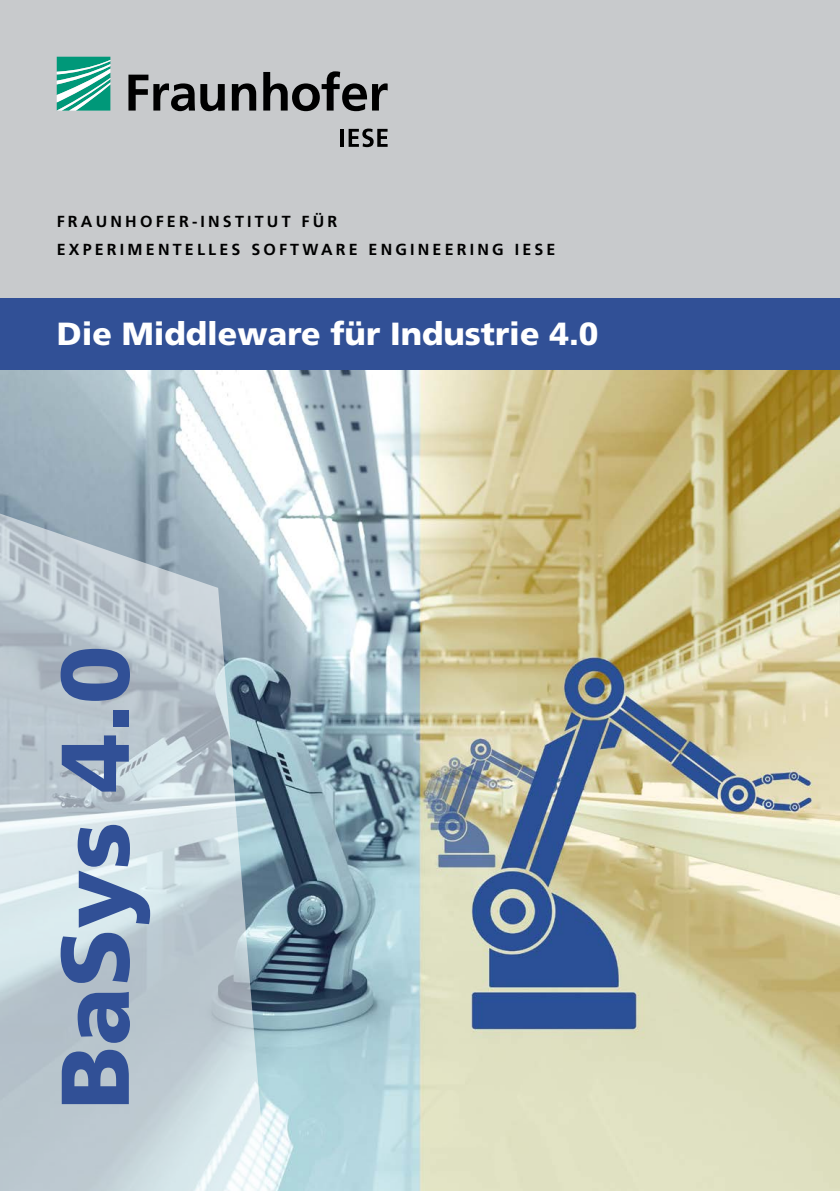
<style>
.page{position:relative;width:840px;height:1191px;background:#fff}
.page>*{position:absolute;margin:0;border:0;box-sizing:border-box;transform-origin:0 0}
.t1{font:900 96px "Frutiger LT Com";color:#315096}
.t2{font:900 32px "Frutiger LT Com";color:#fff}
.t3{font:700 16px/28px "Frutiger LT Com";letter-spacing:.2em;color:#000}
</style>
<div class="page">
<img style="left:0;top:369px;width:839px;height:822px">
<svg style="left:0;top:505px;width:270px;height:686px;background:#bac9d0"></svg>
<div style="left:0;top:298px;width:839px;height:71px;background:#315096"></div>
<div style="left:0;top:0;width:839px;height:298px;background:#c8cacc"></div>
<svg style="left:57px;top:57px;width:53px;height:54px;background:#4db5a0"></svg>
<svg style="left:128px;top:71px;width:259px;height:40px"></svg>
<hr style="left:340px;top:129px;width:3px;height:18px;background:#000">
<svg style="left:348px;top:129px;width:39px;height:18px"></svg>
<p class="t3" style="left:57px;top:208px;width:500px">FRAUNHOFER-INSTITUT FÜR<br>EXPERIMENTELLES SOFTWARE ENGINEERING IESE</p>
<h2 class="t2" style="left:57px;top:314px;width:543px">Die Middleware für Industrie 4.0</h2>
<h1 class="t1" style="left:38px;top:1109px;width:466px;rotate:-90deg">BaSys 4.0</h1>
</div>
